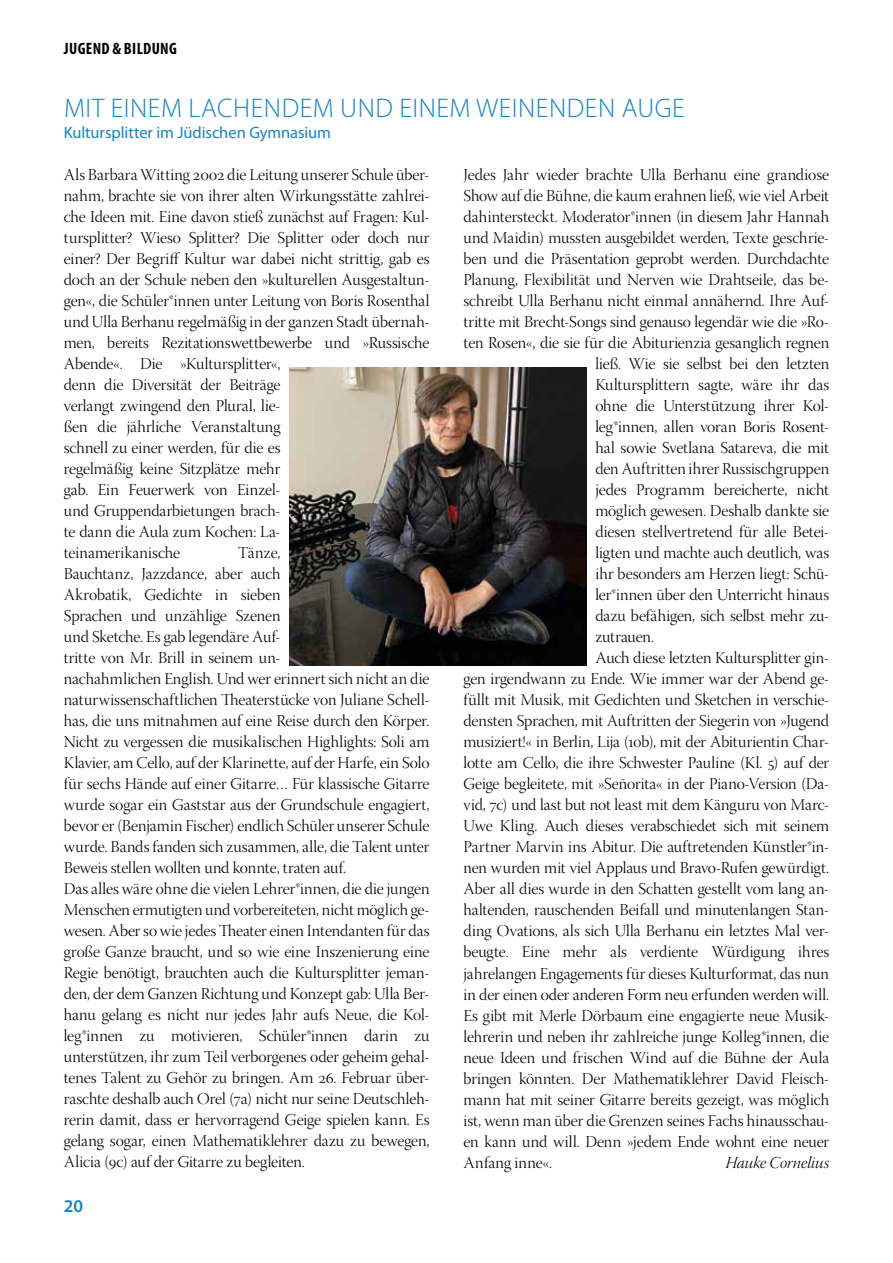
<style>
.page{position:relative;width:893px;height:1263px;background:#fff}
.page>*{position:absolute;margin:0;border:0;box-sizing:border-box;transform-origin:0 0}
.t1{font:300 27px "Myriad Pro";letter-spacing:.02em;color:#1682c5}
.t2{font:600 18px "Myriad Pro";color:#1682c5}
.t3{font:16.5px/21px "Warnock Pro Light Disp";letter-spacing:-.005em;color:#000}
.t4{font:16.5px "Myriad Pro";letter-spacing:-.005em;color:#1682c5}
.t5{font:700 condensed 16.5px "Myriad Pro";letter-spacing:.02em;color:#000}
.t6{font:16.5px "Warnock Pro Light It Disp";letter-spacing:-.005em;color:#000}
.t7{font:16.5px "Warnock Pro Light Disp";letter-spacing:.015em;color:#000}
</style>
<div class="page">
<img style="left:289px;top:367px;width:298px;height:298px">
<p class="t5" style="left:64px;top:38px;width:114px">JUGEND &amp; BILDUNG</p>
<h1 class="t1" style="left:64px;top:92px;width:622px">MIT EINEM LACHENDEM UND EINEM WEINENDEN AUGE</h1>
<p class="t4" style="left:64px;top:122px;width:269px">Kultursplitter im Jüdischen Gymnasium</p>
<p class="t3" style="left:64px;top:166px;width:367px">Als Barbara Witting 2002 die Leitung unserer Schule über&shy;nahm, brachte sie von ihrer alten Wirkungsstätte zahlrei&shy;che Ideen mit. Eine davon stieß zunächst auf Fragen: Kul&shy;tursplitter? Wieso Splitter? Die Splitter oder doch nur einer? Der Begriff Kultur war dabei nicht strittig, gab es doch an der Schule neben den »kulturellen Ausgestaltun&shy;gen«, die Schüler*innen unter Leitung von Boris Rosenthal und Ulla Berhanu regelmäßig in der ganzen Stadt übernah&shy;men, bereits Rezitationswettbewerbe und »Russische Abende«. Die »Kultursplitter«,<br>denn die Diversität der Beiträge<br>verlangt zwingend den Plural, lie-<br>ßen die jährliche Veranstaltung<br>schnell zu einer werden, für die es<br>regelmäßig keine Sitzplätze mehr<br>gab. Ein Feuerwerk von Einzel-<br>und Gruppendarbietungen brach-<br>te dann die Aula zum Kochen: La-<br>teinamerikanische</p>
<p class="t3" style="left:463px;top:166px;width:367px">Jedes Jahr wieder brachte Ulla Berhanu eine grandiose</p>
<p class="t3" style="left:463px;top:187px;width:367px">Show auf die Bühne, die kaum erahnen ließ, wie viel Arbeit</p>
<p class="t3" style="left:463px;top:208px;width:367px">dahintersteckt. Moderator*innen (in diesem Jahr Hannah</p>
<p class="t3" style="left:463px;top:229px;width:367px">und Maidin) mussten ausgebildet werden, Texte geschrie-</p>
<p class="t3" style="left:463px;top:250px;width:367px">ben und die Präsentation geprobt werden. Durchdachte</p>
<p class="t3" style="left:463px;top:271px;width:367px">Planung, Flexibilität und Nerven wie Drahtseile, das be-</p>
<p class="t3" style="left:463px;top:292px;width:367px">schreibt Ulla Berhanu nicht einmal annähernd. Ihre Auf-</p>
<p class="t3" style="left:463px;top:313px;width:367px">tritte mit Brecht-Songs sind genauso legendär wie die »Ro-</p>
<p class="t3" style="left:463px;top:334px;width:367px">ten Rosen«, die sie für die Abiturienzia gesanglich regnen</p>
<p class="t3" style="left:595px;top:355px;width:235px">ließ. Wie sie selbst bei den letzten</p>
<p class="t3" style="left:595px;top:376px;width:235px">Kultursplittern sagte, wäre ihr das</p>
<p class="t3" style="left:595px;top:397px;width:235px">ohne die Unterstützung ihrer Kol-</p>
<p class="t3" style="left:595px;top:418px;width:235px">leg*innen, allen voran Boris Rosent-</p>
<p class="t3" style="left:595px;top:439px;width:235px">hal sowie Svetlana Satareva, die mit</p>
<p class="t3" style="left:595px;top:460px;width:235px">den Auftritten ihrer Russischgruppen</p>
<p class="t3" style="left:595px;top:481px;width:235px">jedes Programm bereicherte, nicht</p>
<p class="t3" style="left:595px;top:502px;width:235px">möglich gewesen. Deshalb dankte sie</p>
<p class="t3" style="left:595px;top:523px;width:235px">diesen stellvertretend für alle Betei-</p>
<p class="t3" style="left:595px;top:544px;width:235px">ligten und machte auch deutlich, was</p>
<p class="t3" style="left:595px;top:565px;width:235px">ihr besonders am Herzen liegt: Schü-</p>
<p class="t3" style="left:595px;top:586px;width:235px">ler*innen über den Unterricht hinaus</p>
<p class="t3" style="left:595px;top:607px;width:235px">dazu befähigen, sich selbst mehr zu-</p>
<p class="t3" style="left:595px;top:628px;width:60px">zutrauen.</p>
<p class="t3" style="left:595px;top:649px;width:235px">Auch diese letzten Kultursplitter gin-</p>
<p class="t3" style="left:463px;top:670px;width:367px">gen irgendwann zu Ende. Wie immer war der Abend ge-</p>
<p class="t3" style="left:463px;top:691px;width:367px">füllt mit Musik, mit Gedichten und Sketchen in verschie-</p>
<p class="t3" style="left:463px;top:712px;width:367px">densten Sprachen, mit Auftritten der Siegerin von »Jugend</p>
<p class="t3" style="left:463px;top:733px;width:367px">musiziert!« in Berlin, Lija (10b), mit der Abiturientin Char-</p>
<p class="t3" style="left:463px;top:754px;width:367px">lotte am Cello, die ihre Schwester Pauline (Kl. 5) auf der</p>
<p class="t3" style="left:463px;top:775px;width:367px">Geige begleitete, mit »Señorita« in der Piano-Version (Da-</p>
<p class="t3" style="left:463px;top:796px;width:367px">vid, 7c) und last but not least mit dem Känguru von Marc-</p>
<p class="t3" style="left:463px;top:817px;width:367px">Uwe Kling. Auch dieses verabschiedet sich mit seinem</p>
<p class="t3" style="left:463px;top:838px;width:367px">Partner Marvin ins Abitur. Die auftretenden Künstler*in-</p>
<p class="t3" style="left:463px;top:859px;width:367px">nen wurden mit viel Applaus und Bravo-Rufen gewürdigt.</p>
<p class="t3" style="left:463px;top:880px;width:367px">Aber all dies wurde in den Schatten gestellt vom lang an-</p>
<p class="t3" style="left:463px;top:901px;width:367px">haltenden, rauschenden Beifall und minutenlangen Stan-</p>
<p class="t3" style="left:463px;top:922px;width:367px">ding Ovations, als sich Ulla Berhanu ein letztes Mal ver-</p>
<p class="t3" style="left:463px;top:943px;width:367px">beugte. Eine mehr als verdiente Würdigung ihres</p>
<p class="t3" style="left:463px;top:964px;width:367px">jahrelangen Engagements für dieses Kulturformat, das nun</p>
<p class="t3" style="left:463px;top:985px;width:367px">in der einen oder anderen Form neu erfunden werden will.</p>
<p class="t3" style="left:463px;top:1006px;width:367px">Es gibt mit Merle Dörbaum eine engagierte neue Musik-</p>
<p class="t3" style="left:463px;top:1027px;width:367px">lehrerin und neben ihr zahlreiche junge Kolleg*innen, die</p>
<p class="t3" style="left:463px;top:1048px;width:367px">neue Ideen und frischen Wind auf die Bühne der Aula</p>
<p class="t3" style="left:463px;top:1069px;width:367px">bringen könnten. Der Mathematiklehrer David Fleisch-</p>
<p class="t3" style="left:463px;top:1090px;width:367px">mann hat mit seiner Gitarre bereits gezeigt, was möglich</p>
<p class="t3" style="left:463px;top:1111px;width:367px">ist, wenn man über die Grenzen seines Fachs hinausschau-</p>
<p class="t3" style="left:463px;top:1132px;width:367px">en kann und will. Denn »jedem Ende wohnt eine neuer</p>
<p class="t7" style="left:463px;top:1153px;width:90px">Anfang inne«.</p>
<p class="t6" style="left:726px;top:1153px;width:105px">Hauke Cornelius</p>
<p class="t3" style="left:64px;top:544px;width:367px;text-indent:174px">Tänze,<br>Bauchtanz, Jazzdance, aber auch<br>Akrobatik, Gedichte in sieben<br>Sprachen und unzählige Szenen<br>und Sketche. Es gab legendäre Auf-<br>tritte von Mr. Brill in seinem un-<br>nachahmlichen English. Und wer erinnert sich nicht an die naturwissenschaftlichen Theaterstücke von Juliane Schell&shy;has, die uns mitnahmen auf eine Reise durch den Körper.<br>Nicht zu vergessen die musikalischen Highlights: Soli am Klavier, am Cello, auf der Klarinette, auf der Harfe, ein Solo für sechs Hände auf einer Gitarre… Für klassische Gitarre wurde sogar ein Gaststar aus der Grundschule engagiert, bevor er (Benjamin Fischer) endlich Schüler unserer Schule wurde. Bands fanden sich zusammen, alle, die Talent unter Beweis stellen wollten und konnte, traten auf.<br>Das alles wäre ohne die vielen Lehrer*innen, die die jungen Menschen ermutigten und vorbereiteten, nicht möglich ge&shy;wesen. Aber so wie jedes Theater einen Intendanten für das große Ganze braucht, und so wie eine Inszenierung eine Regie benötigt, brauchten auch die Kultursplitter jeman&shy;den, der dem Ganzen Richtung und Konzept gab: Ulla Ber&shy;hanu gelang es nicht nur jedes Jahr aufs Neue, die Kol&shy;leg*innen zu motivieren, Schüler*innen darin zu unterstützen, ihr zum Teil verborgenes oder geheim gehal&shy;tenes Talent zu Gehör zu bringen. Am 26. Februar über&shy;raschte deshalb auch Orel (7a) nicht nur seine Deutschleh&shy;rerin damit, dass er hervorragend Geige spielen kann. Es gelang sogar, einen Mathematiklehrer dazu zu bewegen, Alicia (9c) auf der Gitarre zu begleiten.</p>
<p class="t2" style="left:64px;top:1195px;width:21px">20</p>
</div>
